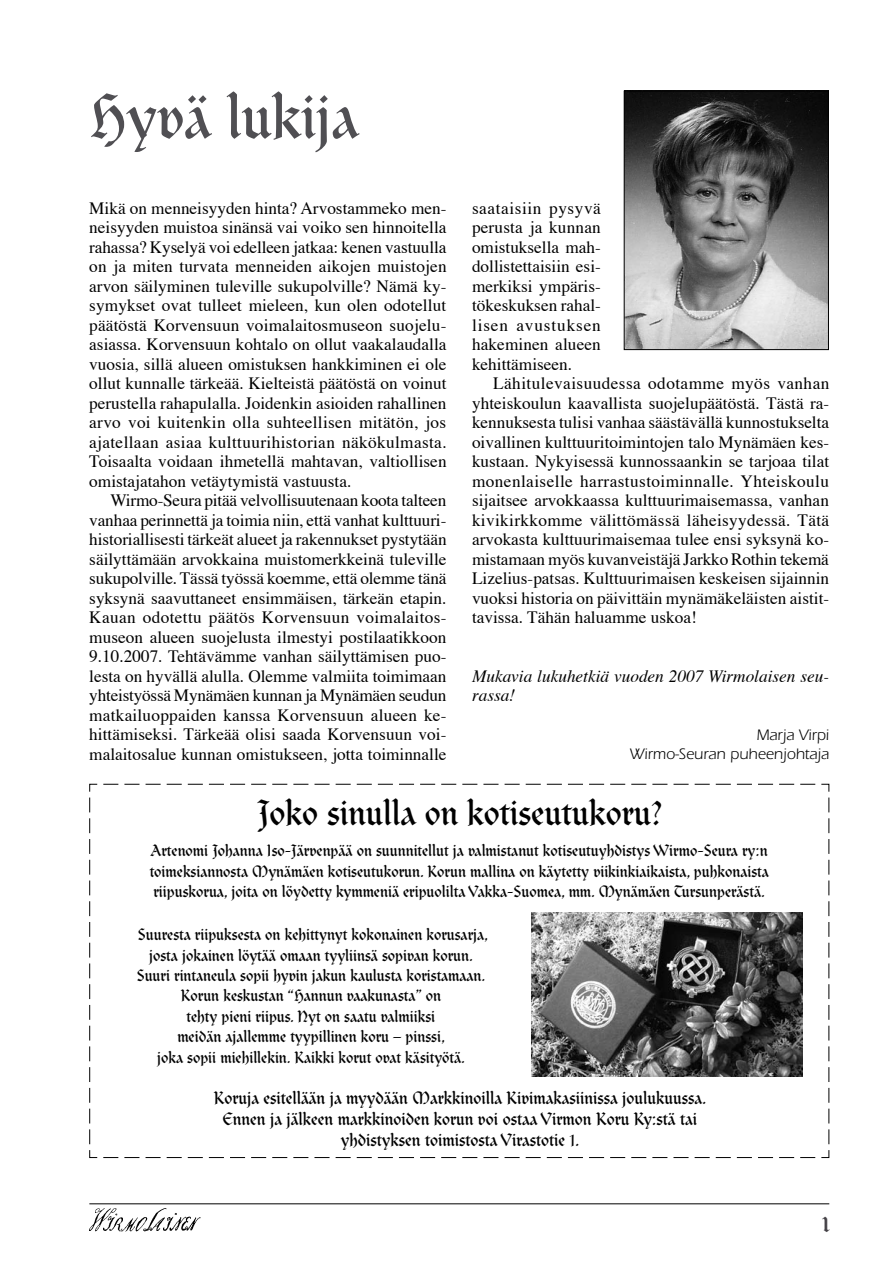
<style>
.page{position:relative;width:893px;height:1263px;background:#fff}
.page>*{position:absolute;margin:0;border:0;box-sizing:border-box;transform-origin:0 0}
.t1{font:63px "Clairvaux";color:#504f53}
.t2{font:36px "Clairvaux";color:#000}
.t3{font:18px/21px "Clairvaux";color:#000;text-align:center}
.t4{font:17.25px/19.5px "Times";color:#000;text-align:justify}
.t5{font:italic 17.25px/19.5px "Times";color:#000}
.t6{font:16.5px/20.4px "Clairvaux";color:#000;text-align:center}
.t7{font:15.75px/18.9px "Itc Eras";color:#000;text-align:right}
</style>
<div class="page">
<img style="left:89px;top:1208px;width:112px;height:24px">
<hr style="left:89px;top:1203px;width:740px;height:1px;background:#000">
<img style="left:626px;top:93px;width:201px;height:255px">
<div style="left:624px;top:91px;width:205px;height:259px;border:1px solid #000"></div>
<svg style="left:89px;top:783px;width:741px;height:375px"></svg>
<h1 class="t1" style="left:89px;top:79px;width:270px">Hyvä lukija</h1>
<p class="t4" style="left:89px;top:197px;width:359px">Mikä on menneisyyden hinta? Arvostammeko men&shy;neisyyden muistoa sinänsä vai voiko sen hinnoitella rahassa? Kyselyä voi edelleen jatkaa: kenen vastuulla on ja miten turvata menneiden aikojen muistojen arvon säilyminen tuleville sukupolville? Nämä ky&shy;symykset ovat tulleet mieleen, kun olen odotellut päätöstä Korvensuun voimalaitosmuseon suojelu&shy;asiassa. Korvensuun kohtalo on ollut vaakalaudalla vuosia, sillä alueen omistuksen hankkiminen ei ole ollut kunnalle tärkeää. Kielteistä päätöstä on voinut perustella rahapulalla. Joidenkin asioiden rahallinen arvo voi kuitenkin olla suhteellisen mitätön, jos ajatellaan asiaa kulttuurihistorian näkökulmasta.<br>Toisaalta voidaan ihmetellä mahtavan, valtiollisen omistajatahon vetäytymistä vastuusta.</p>
<p class="t4" style="left:89px;top:489px;width:359px;text-indent:21px">Wirmo-Seura pitää velvollisuutenaan koota talteen vanhaa perinnettä ja toimia niin, että vanhat kulttuuri&shy;historiallisesti tärkeät alueet ja rakennukset pystytään säilyttämään arvokkaina muistomerkkeinä tuleville sukupolville. Tässä työssä koemme, että olemme tänä syksynä saavuttaneet ensimmäisen, tärkeän etapin.<br>Kauan odotettu päätös Korvensuun voimalaitos&shy;museon alueen suojelusta ilmestyi postilaatikkoon 9.10.2007. Tehtävämme vanhan säilyttämisen puo&shy;lesta on hyvällä alulla. Olemme valmiita toimimaan yhteistyössä Mynämäen kunnan ja Mynämäen seudun matkailuoppaiden kanssa Korvensuun alueen ke&shy;hittämiseksi. Tärkeää olisi saada Korvensuun voi&shy;malaitosalue kunnan omistukseen, jotta toiminnalle</p>
<p class="t4" style="left:472px;top:197px;width:130px">saataisiin pysyvä perusta ja kunnan omistuksella mah&shy;dollistettaisiin esi&shy;merkiksi ympäris&shy;tökeskuksen rahal&shy;lisen avustuksen hakeminen alueen kehittämiseen.</p>
<p class="t4" style="left:472px;top:372px;width:359px;text-indent:21px">Lähitulevaisuudessa odotamme myös vanhan yhteiskoulun kaavallista suojelupäätöstä. Tästä ra&shy;kennuksesta tulisi vanhaa säästävällä kunnostukselta oivallinen kulttuuritoimintojen talo Mynämäen kes&shy;kustaan. Nykyisessä kunnossaankin se tarjoaa tilat monenlaiselle harrastustoiminnalle. Yhteiskoulu sijaitsee arvokkaassa kulttuurimaisemassa, vanhan kivikirkkomme välittömässä läheisyydessä. Tätä arvokasta kulttuurimaisemaa tulee ensi syksynä ko&shy;mistamaan myös kuvanveistäjä Jarkko Rothin tekemä Lizelius-patsas. Kulttuurimaisen keskeisen sijainnin vuoksi historia on päivittäin mynämäkeläisten aistit&shy;tavissa. Tähän haluamme uskoa!</p>
<p class="t5" style="left:472px;top:665px;width:359px">Mukavia lukuhetkiä vuoden 2007 Wirmolaisen seu&shy;rassa!</p>
<p class="t7" style="left:630px;top:725px;width:201px">Marja Virpi<br>Wirmo-Seuran puheenjohtaja</p>
<h2 class="t2" style="left:258px;top:791px;width:407px">Joko sinulla on kotiseutukoru?</h2>
<p class="t6" style="left:150px;top:839px;width:621px;text-align:justify">Artenomi Johanna Iso-Järvenpää on suunnitellut ja valmistanut kotiseutuyhdistys Wirmo-Seura ry:n toimeksiannosta Mynämäen kotiseutukorun. Korun mallina on käytetty viikinkiaikaista, puhkonaista riipuskorua, joita on löydetty kymmeniä eripuolilta Vakka-Suomea, mm. Mynämäen Tursunperästä.</p>
<p class="t6" style="left:137px;top:924px;width:353px">Suuresta riipuksesta on kehittynyt kokonainen korusarja, josta jokainen löytää omaan tyyliinsä sopivan korun.<br>Suuri rintaneula sopii hyvin jakun kaulusta koristamaan.<br>Korun keskustan “Hannun vaakunasta” on<br>tehty pieni riipus. Nyt on saatu valmiiksi<br>meidän ajallemme tyypillinen koru – pinssi,<br>joka sopii miehillekin. Kaikki korut ovat käsityötä.</p>
<p class="t3" style="left:214px;top:1087px;width:494px">Koruja esitellään ja myydään Markkinoilla Kivimakasiinissa joulukuussa.<br>Ennen ja jälkeen markkinoiden korun voi ostaa Virmon Koru Ky:stä tai yhdistyksen toimistosta Virastotie 1.</p>
</div>
